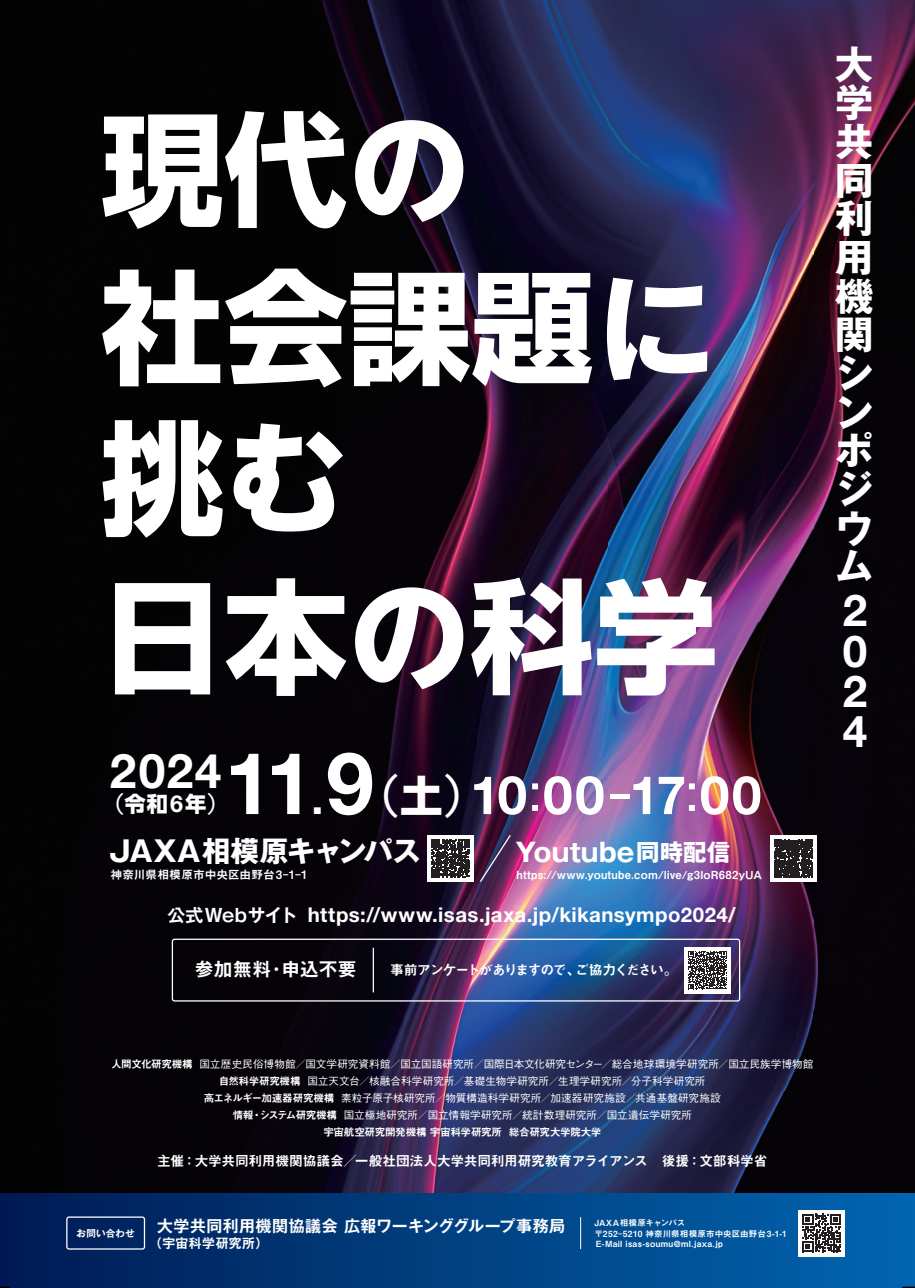
<style>
.page{position:relative;width:915px;height:1288px;background:#fff}
.page>*{position:absolute;margin:0;border:0;box-sizing:border-box;transform-origin:0 0}
.t1{font:700 123.3px/154.5px "P Ntoday K Sp Pro N";color:#fff}
.t2{font:700 53.1px "Helvetica Neue LT Std";color:#fff}
.t3{font:700 47.85px "Helvetica Neue LT Std";color:#fff}
.t4{font:700 43.95px/40.3px "Helvetica Neue LT Std";color:#fff;text-align:justify}
.t5{font:700 38.25px/38.7px "P Gothic MB101 Pr 6 N";color:#fff;text-align:justify}
.t6{font:700 28.65px "Gothic MB101 Pro";letter-spacing:-.015em;color:#fff}
.t7{font:700 25.65px "Gothic MB101 Pro";letter-spacing:.005em;color:#fff}
.t8{font:800 21.3px "PUD Shin Go NT Pr 6 N";color:#fff}
.t9{font:700 20.4px "Helvetica Neue LT Std";letter-spacing:.02em;color:#fff}
.t10{font:700 18px "Gothic MB101 Pro De";letter-spacing:.06em;color:#fff}
.t11{font:700 15.9px "Gothic MB101 Pro De";letter-spacing:.025em;color:#fff}
.t12{font:13.8px "Midashi Go Pro MB31";letter-spacing:-.03em;color:#fff}
.t13{font:13.8px "Midashi Go Pro MB31";letter-spacing:-.09em;color:#fff}
.t14{font:700 12.75px "Gothic MB101 Pro De";letter-spacing:.04em;color:#fff}
.t15{font:11.7px "Midashi Go Pro MB31";letter-spacing:.005em;color:#fff}
.t16{font:11.1px "Midashi Go Pro MB31";color:#fff}
.t17{font:500 10.65px/17px "Gothic BBB Pro";color:#fff;text-align:center}
.t18{font:10.65px "Midashi Go Pro MB31";letter-spacing:-.035em;color:#fff}
.t19{font:700 9.6px "Gothic MB101 Pro De";letter-spacing:.015em;color:#fff}
.t20{font:8.55px/10.6px "Midashi Go Pro MB31";letter-spacing:.035em;color:#fff}
.s1{font-weight:400}
.s2{font-family:"Helvetica Neue LT Std";font-weight:700;font-size:23.4px}
.s3{font-size:86.1px}
.s4{font-size:43.05px}
.s5{font-family:"PUD Shin Go NT Pr 6 N";font-weight:400;font-size:42.45px}
.s6{font-family:"PUD Shin Go NT Pr 6 N";font-weight:800;font-size:42.45px}
.s7{font-size:23.4px}
.s8{font-family:"Gothic MB101 Pro De";font-size:17.85px}
.s9{font-family:"Midashi Go Pro MB31";font-weight:400}
</style>
<div class="page">
<img style="left:0;top:0;width:915px;height:1193px">
<div style="left:0;top:1193px;width:915px;height:94px;background:linear-gradient(to right,#011c54,#0165b0)"></div>
<hr style="left:580px;top:1217px;width:1px;height:32px;background:#fff">
<div style="left:66px;top:1216px;width:79px;height:33px;border:1px solid #fff;border-radius:2px"></div>
<svg style="left:479px;top:833px;width:33px;height:50px;background:#4e2850"></svg>
<div style="left:770px;top:835px;width:46px;height:47px;background:#fff"></div>
<svg style="left:774px;top:839px;width:38px;height:38px"></svg>
<div style="left:427px;top:835px;width:47px;height:47px;background:#fff"></div>
<svg style="left:431px;top:839px;width:39px;height:38px"></svg>
<div style="left:172px;top:939px;width:568px;height:62px;border:1px solid #fff;border-radius:2px"></div>
<div style="left:684px;top:947px;width:47px;height:46px;background:#fff"></div>
<hr style="left:373px;top:948px;width:1px;height:44px;background:#fff">
<svg style="left:688px;top:951px;width:39px;height:38px"></svg>
<div style="left:798px;top:1210px;width:47px;height:46px;background:#fff"></div>
<svg style="left:802px;top:1214px;width:39px;height:38px"></svg>
<svg style="left:902px;top:1287px;width:13px;height:1px"></svg>
<h1 class="t1" style="left:101px;top:85px;width:371px">現代の</h1>
<h1 class="t1" style="left:101px;top:244px;width:618px">社会課題に挑む<br>日本の科学</h1>
<h3 class="t3" style="left:110px;top:741px;width:113px">2024</h3>
<h3 class="t8" style="left:103px;top:792px;width:127px"><span class="s1">（</span>令和<span class="s2">6</span>年<span class="s1">）</span></h3>
<h2 class="t2" style="left:225px;top:762px;width:538px"><span class="s3">11</span><span class="s4">.</span><span class="s3">9</span><span class="s5">（</span><span class="s6">土</span><span class="s5">）</span>10<span class="s1">:</span>00<span class="s1">-</span>17<span class="s1">:</span>00</h2>
<h3 class="t6" style="left:109px;top:827px;width:313px">JAXA相模原キャンパス</h3>
<h3 class="t7" style="left:515px;top:830px;width:216px">Youtube<span class="s7">同時配信</span></h3>
<p class="t16" style="left:517px;top:863px;width:247px;rotate:1deg">https://www.youtube.com/live/g3IoR682yUA</p>
<p class="t15" style="left:110px;top:865px;width:199px">神奈川県相模原市中央区由野台3-1-1</p>
<h3 class="t9" style="left:167px;top:902px;width:570px"><span class="s8">公式Webサイト</span> https://www.isas.jaxa.jp/kikansympo2024/</h3>
<h3 class="t10" style="left:195px;top:955px;width:163px">参加無料・申込不要</h3>
<p class="t13" style="left:390px;top:959px;width:289px">事前アンケートがありますので、ご協力ください。</p>
<h3 class="t5" style="left:835px;top:46px;width:39px">大学共同利用機関シンポジウム</h3>
<h3 class="t4" style="left:843px;top:589px;width:26px">2<br>0<br>2<br>4</h3>
<p class="t17" style="left:111px;top:1054px;width:704px"><span class="s9">人間文化研究機構</span> 国立歴史民俗博物館／国文学研究資料館／国立国語研究所／国際日本文化研究センター／総合地球環境学研究所／国立民族学博物館<span class="s9">自然科学研究機構</span> 国立天文台／核融合科学研究所／基礎生物学研究所／生理学研究所／分子科学研究所<br><span class="s9">高エネルギー加速器研究機構</span> 素粒子原子核研究所／物質構造科学研究所／加速器研究施設／共通基盤研究施設<br><span class="s9">情報・システム研究機構</span> 国立極地研究所／国立情報学研究所／統計数理研究所／国立遺伝学研究所</p>
<p class="t18" style="left:323px;top:1123px;width:280px">宇宙航空研究開発機構 宇宙科学研究所 総合研究大学院大学</p>
<p class="t12" style="left:157px;top:1149px;width:612px">主催：大学共同利用機関協議会／一般社団法人大学共同利用研究教育アライアンス 後援：文部科学省</p>
<h3 class="t11" style="left:157px;top:1212px;width:409px">大学共同利用機関協議会 広報ワーキンググループ事務局</h3>
<p class="t14" style="left:149px;top:1232px;width:120px">（宇宙科学研究所）</p>
<p class="t19" style="left:77px;top:1225px;width:60px">お問い合わせ</p>
<p class="t20" style="left:594px;top:1216px;width:194px">JAXA相模原キャンパス<br>〒252-5210 神奈川県相模原市中央区由野台3-1-1<br>E-Mail isas-soumu@ml.jaxa.jp</p>
</div>
